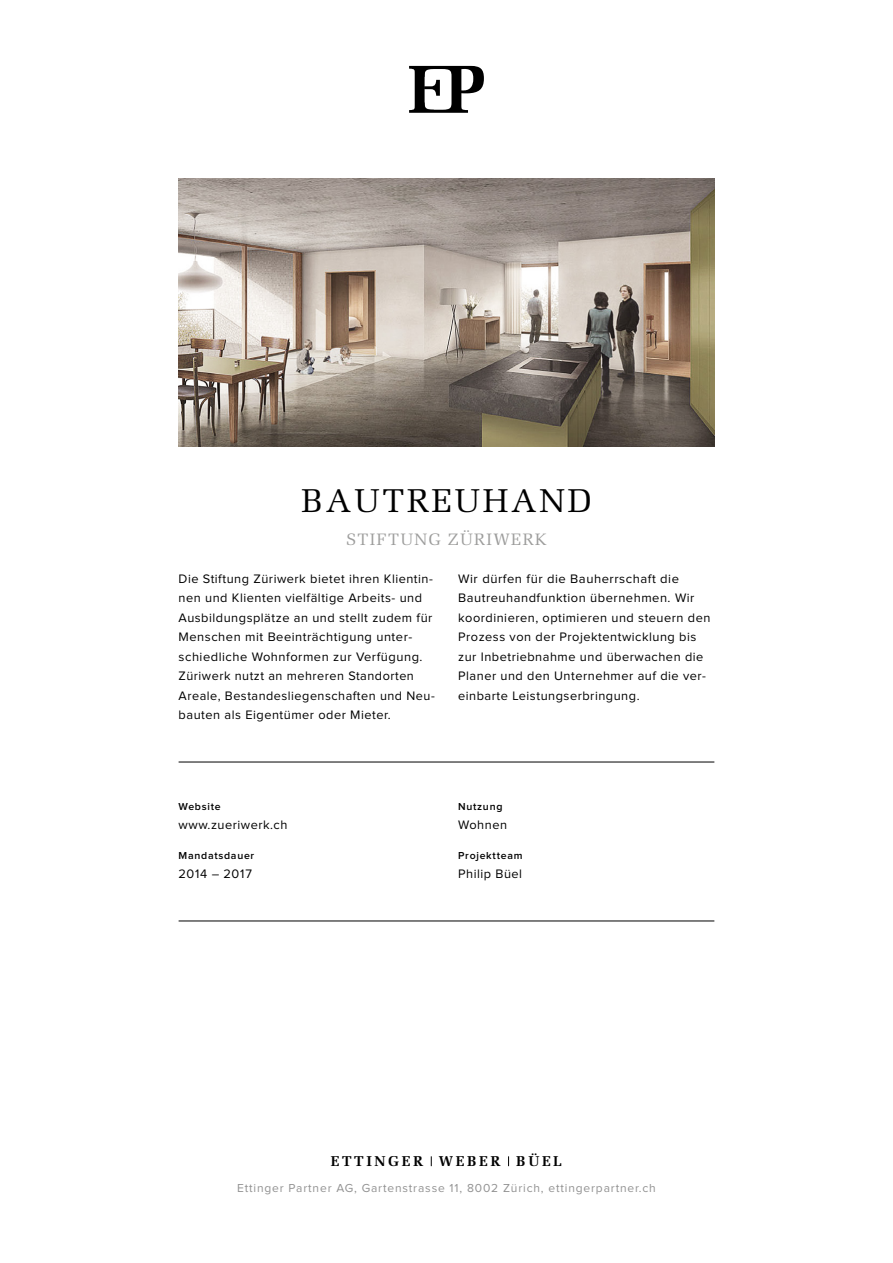
<style>
.page{position:relative;width:893px;height:1263px;background:#fff}
.page>*{position:absolute;margin:0;border:0;box-sizing:border-box;transform-origin:0 0}
.t1{font:33px "Melior LT Std";letter-spacing:.08em;color:#000}
.t2{font:16.5px "Melior LT Std";letter-spacing:.08em;color:#9d9d9c}
.t3{font:700 14.25px "Melior LT Std";letter-spacing:.18em;color:#000}
.t4{font:12.75px/19.5px "Proxima Nova";letter-spacing:.04em;color:#000}
.t5{font:12.75px "Proxima Nova";letter-spacing:.06em;color:#000}
.t6{font:12px "Proxima Nova";letter-spacing:.07em;color:#929292}
.t7{font:600 10.5px "Proxima Nova";letter-spacing:.07em;color:#000}
</style>
<div class="page">
<svg style="left:409px;top:66px;width:75px;height:47px"></svg>
<img style="left:179px;top:179px;width:535px;height:267px">
<hr style="left:179px;top:921px;width:535px;height:1px;background:#000">
<hr style="left:179px;top:762px;width:535px;height:1px;background:#000">
<h1 class="t1" style="left:301px;top:481px;width:292px">BAUTREUHAND</h1>
<p class="t2" style="left:346px;top:529px;width:202px">STIFTUNG ZÜRIWERK</p>
<p class="t4" style="left:458px;top:569px;width:254px">Wir dürfen für die Bauherrschaft die Bautreuhandfunktion übernehmen. Wir koordinieren, optimieren und steuern den Prozess von der Projektentwicklung bis zur Inbetriebnahme und überwachen die Planer und den Unternehmer auf die ver&shy;einbarte Leistungserbringung.</p>
<p class="t4" style="left:179px;top:569px;width:258px">Die Stiftung Züriwerk bietet ihren Klientin&shy;nen und Klienten vielfältige Arbeits- und Ausbildungsplätze an und stellt zudem für Menschen mit Beeinträchtigung unter&shy;schiedliche Wohnformen zur Verfügung.<br>Züriwerk nutzt an mehreren Standorten Areale, Bestandesliegenschaften und Neu&shy;bauten als Eigentümer oder Mieter.</p>
<p class="t7" style="left:179px;top:801px;width:44px">Website</p>
<p class="t4" style="left:179px;top:816px;width:110px">www.zueriwerk.ch</p>
<p class="t7" style="left:179px;top:850px;width:77px">Mandatsdauer</p>
<p class="t5" style="left:179px;top:868px;width:75px">2014 – 2017</p>
<p class="t7" style="left:458px;top:801px;width:46px">Nutzung</p>
<p class="t4" style="left:458px;top:816px;width:50px">Wohnen</p>
<p class="t7" style="left:458px;top:850px;width:66px">Projektteam</p>
<p class="t4" style="left:458px;top:865px;width:65px">Philip Büel</p>
<p class="t3" style="left:331px;top:1153px;width:233px">ETTINGER WEBER BÜEL</p>
<p class="t6" style="left:237px;top:1182px;width:420px">Ettinger Partner AG, Gartenstrasse 11, 8002 Zürich, ettingerpartner.ch</p>
</div>
